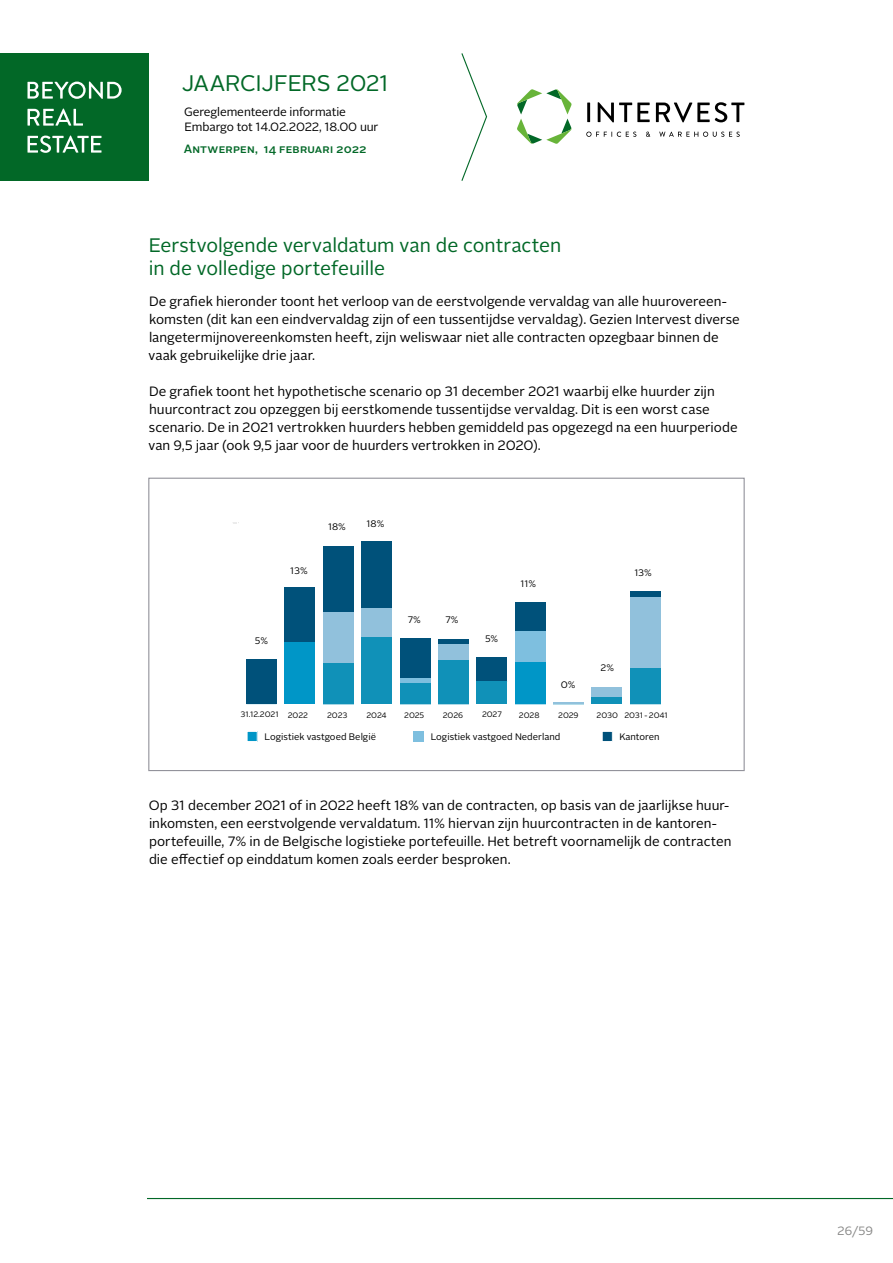
<style>
.page{position:relative;width:893px;height:1263px;background:#fff}
.page>*{position:absolute;margin:0;border:0;box-sizing:border-box;transform-origin:0 0}
.t1{font:22.5px "Alright Sans";letter-spacing:-.015em;color:#026827}
.t2{font:19.5px/22.5px "Alright Sans";letter-spacing:-.005em;color:#026827}
.t3{font:13.5px/18px "Alright Sans";color:#000}
.t4{font:12px/15px "Alright Sans";letter-spacing:-.01em;color:#000}
.t5{font:500 12px "Alright Sans";letter-spacing:.015em;color:#026827}
.t6{font:12px "Alright Sans";color:#878786}
.t7{font:9.45px "Alright Sans";color:#000}
.t8{font:7.8px "Alright Sans";color:#000}
</style>
<div class="page">
<hr style="left:147px;top:1198px;width:746px;height:1px;background:#026827">
<svg style="left:517px;top:89px;width:55px;height:55px"></svg>
<svg style="left:586px;top:132px;width:50px;height:5px"></svg>
<svg style="left:646px;top:132px;width:4px;height:5px"></svg>
<svg style="left:659px;top:132px;width:81px;height:5px"></svg>
<hr style="left:587px;top:103px;width:3px;height:19px;background:#000">
<svg style="left:598px;top:102px;width:52px;height:20px"></svg>
<svg style="left:656px;top:102px;width:88px;height:20px"></svg>
<div style="left:0;top:53px;width:149px;height:128px;background:#026827"></div>
<svg style="left:28px;top:136px;width:74px;height:17px"></svg>
<svg style="left:28px;top:109px;width:55px;height:17px"></svg>
<svg style="left:28px;top:82px;width:94px;height:17px"></svg>
<svg style="left:461px;top:53px;width:27px;height:128px"></svg>
<div style="left:246px;top:659px;width:31px;height:45px;background:#00517a"></div>
<div style="left:285px;top:587px;width:30px;height:55px;background:#00517a"></div>
<div style="left:323px;top:546px;width:31px;height:66px;background:#00517a"></div>
<div style="left:361px;top:542px;width:31px;height:66px;background:#00517a"></div>
<div style="left:400px;top:638px;width:30px;height:41px;background:#00517a"></div>
<div style="left:438px;top:639px;width:31px;height:5px;background:#00517a"></div>
<div style="left:476px;top:657px;width:31px;height:24px;background:#00517a"></div>
<div style="left:515px;top:602px;width:30px;height:29px;background:#00517a"></div>
<div style="left:630px;top:591px;width:31px;height:6px;background:#00517a"></div>
<div style="left:323px;top:612px;width:31px;height:51px;background:#91c1dc"></div>
<div style="left:361px;top:608px;width:31px;height:29px;background:#91c1dc"></div>
<hr style="left:400px;top:679px;width:30px;height:4px;background:#7ebfdf">
<div style="left:438px;top:644px;width:31px;height:16px;background:#91c1dc"></div>
<div style="left:515px;top:631px;width:30px;height:31px;background:#7ebfdf"></div>
<hr style="left:553px;top:702px;width:31px;height:2px;background:#91c1dc">
<div style="left:592px;top:687px;width:30px;height:10px;background:#91c1dc"></div>
<div style="left:630px;top:597px;width:31px;height:71px;background:#91c1dc"></div>
<div style="left:285px;top:642px;width:30px;height:62px;background:#0096c7"></div>
<div style="left:323px;top:663px;width:31px;height:41px;background:#1091b8"></div>
<div style="left:361px;top:637px;width:31px;height:67px;background:#1091b8"></div>
<div style="left:400px;top:683px;width:30px;height:21px;background:#1091b8"></div>
<div style="left:438px;top:660px;width:31px;height:44px;background:#1091b8"></div>
<div style="left:476px;top:681px;width:31px;height:23px;background:#1091b8"></div>
<div style="left:515px;top:662px;width:30px;height:42px;background:#0096c7"></div>
<div style="left:592px;top:697px;width:30px;height:7px;background:#1091b8"></div>
<div style="left:630px;top:668px;width:31px;height:36px;background:#1091b8"></div>
<div style="left:602px;top:731px;width:10px;height:10px;background:#00517a"></div>
<div style="left:602px;top:731px;width:11px;height:11px;border:1px solid #fff"></div>
<div style="left:247px;top:731px;width:10px;height:10px;background:#0096c7"></div>
<div style="left:247px;top:731px;width:11px;height:11px;border:1px solid #fff"></div>
<div style="left:413px;top:731px;width:10px;height:10px;background:#7ebfdf"></div>
<div style="left:148px;top:478px;width:597px;height:293px;border:1px solid #93939b"></div>
<h1 class="t1" style="left:181px;top:68px;width:209px">JAARCIJFERS 2021</h1>
<p class="t4" style="left:184px;top:105px;width:196px">Gereglementeerde informatie<br>Embargo tot 14.02.2022, 18.00 uur</p>
<p class="t5" style="left:184px;top:141px;width:184px">Antwerpen, 14 februari 2022</p>
<h2 class="t2" style="left:149px;top:234px;width:414px">Eerstvolgende vervaldatum van de contracten in de volledige portefeuille</h2>
<p class="t3" style="left:148px;top:293px;width:593px">De grafiek hieronder toont het verloop van de eerstvolgende vervaldag van alle huurovereen&shy;komsten (dit kan een eindvervaldag zijn of een tussentijdse vervaldag). Gezien Intervest diverse langetermijnovereenkomsten heeft, zijn weliswaar niet alle contracten opzegbaar binnen de vaak gebruikelijke drie jaar.</p>
<p class="t3" style="left:148px;top:383px;width:591px">De grafiek toont het hypothetische scenario op 31 december 2021 waarbij elke huurder zijn huurcontract zou opzeggen bij eerstkomende tussentijdse vervaldag. Dit is een worst case scenario. De in 2021 vertrokken huurders hebben gemiddeld pas opgezegd na een huurperiode van 9,5 jaar (ook 9,5 jaar voor de huurders vertrokken in 2020).</p>
<p class="t7" style="left:290px;top:564px;width:19px">13%</p>
<p class="t7" style="left:328px;top:521px;width:19px">18%</p>
<p class="t7" style="left:367px;top:517px;width:19px">18%</p>
<p class="t7" style="left:255px;top:634px;width:15px">5%</p>
<p class="t7" style="left:408px;top:613px;width:15px">7%</p>
<p class="t7" style="left:445px;top:613px;width:15px">7%</p>
<p class="t7" style="left:485px;top:632px;width:15px">5%</p>
<p class="t7" style="left:520px;top:577px;width:17px">11%</p>
<p class="t7" style="left:561px;top:678px;width:16px">0%</p>
<p class="t7" style="left:634px;top:566px;width:19px">13%</p>
<p class="t7" style="left:601px;top:662px;width:15px">2%</p>
<p class="t8" style="left:240px;top:709px;width:69px">31.12.2021 2022</p>
<p class="t8" style="left:327px;top:709px;width:22px">2023</p>
<p class="t8" style="left:366px;top:709px;width:22px">2024</p>
<p class="t8" style="left:404px;top:709px;width:22px">2025</p>
<p class="t8" style="left:443px;top:709px;width:22px">2026</p>
<p class="t8" style="left:482px;top:709px;width:21px">2027</p>
<p class="t8" style="left:519px;top:709px;width:22px">2028</p>
<p class="t8" style="left:558px;top:709px;width:22px">2029</p>
<p class="t8" style="left:597px;top:710px;width:73px">2030 2031 - 2041</p>
<p class="t7" style="left:265px;top:731px;width:113px">Logistiek vastgoed België</p>
<p class="t7" style="left:431px;top:731px;width:131px">Logistiek vastgoed Nederland</p>
<p class="t7" style="left:619px;top:731px;width:42px">Kantoren</p>
<p class="t3" style="left:149px;top:797px;width:584px">Op 31 december 2021 of in 2022 heeft 18% van de contracten, op basis van de jaarlijkse huur&shy;inkomsten, een eerstvolgende vervaldatum. 11% hiervan zijn huurcontracten in de kantoren&shy;portefeuille, 7% in de Belgische logistieke portefeuille. Het betreft voornamelijk de contracten die effectief op einddatum komen zoals eerder besproken.</p>
<p class="t6" style="left:837px;top:1223px;width:37px">26/59</p>
</div>
